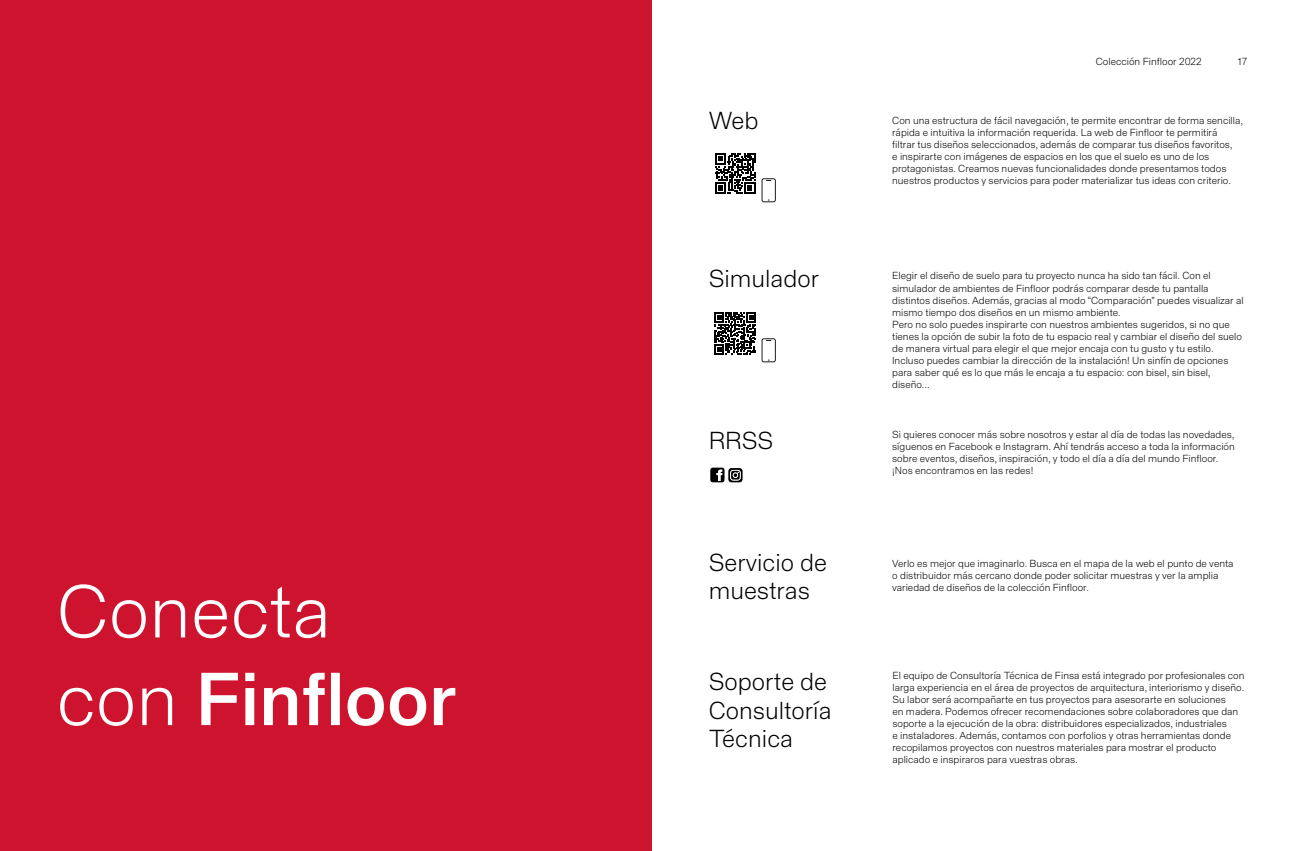
<style>
.page{position:relative;width:1304px;height:851px;background:#fff}
.page>*{position:absolute;margin:0;border:0;box-sizing:border-box;transform-origin:0 0}
.t1{font:300 73px/87.6px "Staff Grotesk";color:#fff}
.t2{font:300 24px/28.8px "Staff Grotesk";color:#000}
.t3{font:300 10px/12px "Staff Grotesk";color:#000}
.s1{font-weight:500}
</style>
<div class="page">
<div style="left:0;top:0;width:652px;height:850px;background:#ce132e"></div>
<svg style="left:714px;top:312px;width:42px;height:42px"></svg>
<svg style="left:715px;top:153px;width:40px;height:41px"></svg>
<svg style="left:762px;top:338px;width:14px;height:24px"></svg>
<svg style="left:762px;top:178px;width:14px;height:24px"></svg>
<svg style="left:710px;top:467px;width:33px;height:15px"></svg>
<h1 class="t1" style="left:57px;top:567px;width:401px">Conecta con <span class="s1">Finfloor</span></h1>
<h2 class="t2" style="left:709px;top:106px;width:51px">Web</h2>
<p class="t3" style="left:1096px;top:55px;width:107px">Colección Finfloor 2022</p>
<p class="t3" style="left:1238px;top:55px;width:11px">17</p>
<p class="t3" style="left:892px;top:115px;width:352px">Con una estructura de fácil navegación, te permite encontrar de forma sencilla, rápida e intuitiva la información requerida. La web de Finfloor te permitirá<br>filtrar tus diseños seleccionados, además de comparar tus diseños favoritos,<br>e inspirarte con imágenes de espacios en los que el suelo es uno de los protagonistas. Creamos nuevas funcionalidades donde presentamos todos nuestros productos y servicios para poder materializar tus ideas con criterio.</p>
<h2 class="t2" style="left:709px;top:264px;width:112px">Simulador</h2>
<p class="t3" style="left:892px;top:270px;width:353px">Elegir el diseño de suelo para tu proyecto nunca ha sido tan fácil. Con el simulador de ambientes de Finfloor podrás comparar desde tu pantalla distintos diseños. Además, gracias al modo “Comparación” puedes visualizar al mismo tiempo dos diseños en un mismo ambiente.<br>Pero no solo puedes inspirarte con nuestros ambientes sugeridos, si no que tienes la opción de subir la foto de tu espacio real y cambiar el diseño del suelo de manera virtual para elegir el que mejor encaja con tu gusto y tu estilo.<br>Incluso puedes cambiar la dirección de la instalación! Un sinfín de opciones para saber qué es lo que más le encaja a tu espacio: con bisel, sin bisel, diseño…</p>
<h2 class="t2" style="left:709px;top:425px;width:66px">RRSS</h2>
<p class="t3" style="left:892px;top:428px;width:344px">Si quieres conocer más sobre nosotros y estar al día de todas las novedades, síguenos en Facebook e Instagram. Ahí tendrás acceso a toda la información sobre eventos, diseños, inspiración, y todo el día a día del mundo Finfloor. ¡Nos encontramos en las redes!</p>
<h2 class="t2" style="left:709px;top:547px;width:120px">Servicio de muestras</h2>
<h2 class="t2" style="left:709px;top:666px;width:124px">Soporte de<br>Consultoría<br>Técnica</h2>
<p class="t3" style="left:892px;top:557px;width:343px">Verlo es mejor que imaginarlo. Busca en el mapa de la web el punto de venta o distribuidor más cercano donde poder solicitar muestras y ver la amplia variedad de diseños de la colección Finfloor.</p>
<p class="t3" style="left:892px;top:669px;width:354px">El equipo de Consultoría Técnica de Finsa está integrado por profesionales con larga experiencia en el área de proyectos de arquitectura, interiorismo y diseño.<br>Su labor será acompañarte en tus proyectos para asesorarte en soluciones<br>en madera. Podemos ofrecer recomendaciones sobre colaboradores que dan soporte a la ejecución de la obra: distribuidores especializados, industriales<br>e instaladores. Además, contamos con porfolios y otras herramientas donde recopilamos proyectos con nuestros materiales para mostrar el producto aplicado e inspiraros para vuestras obras.</p>
</div>
